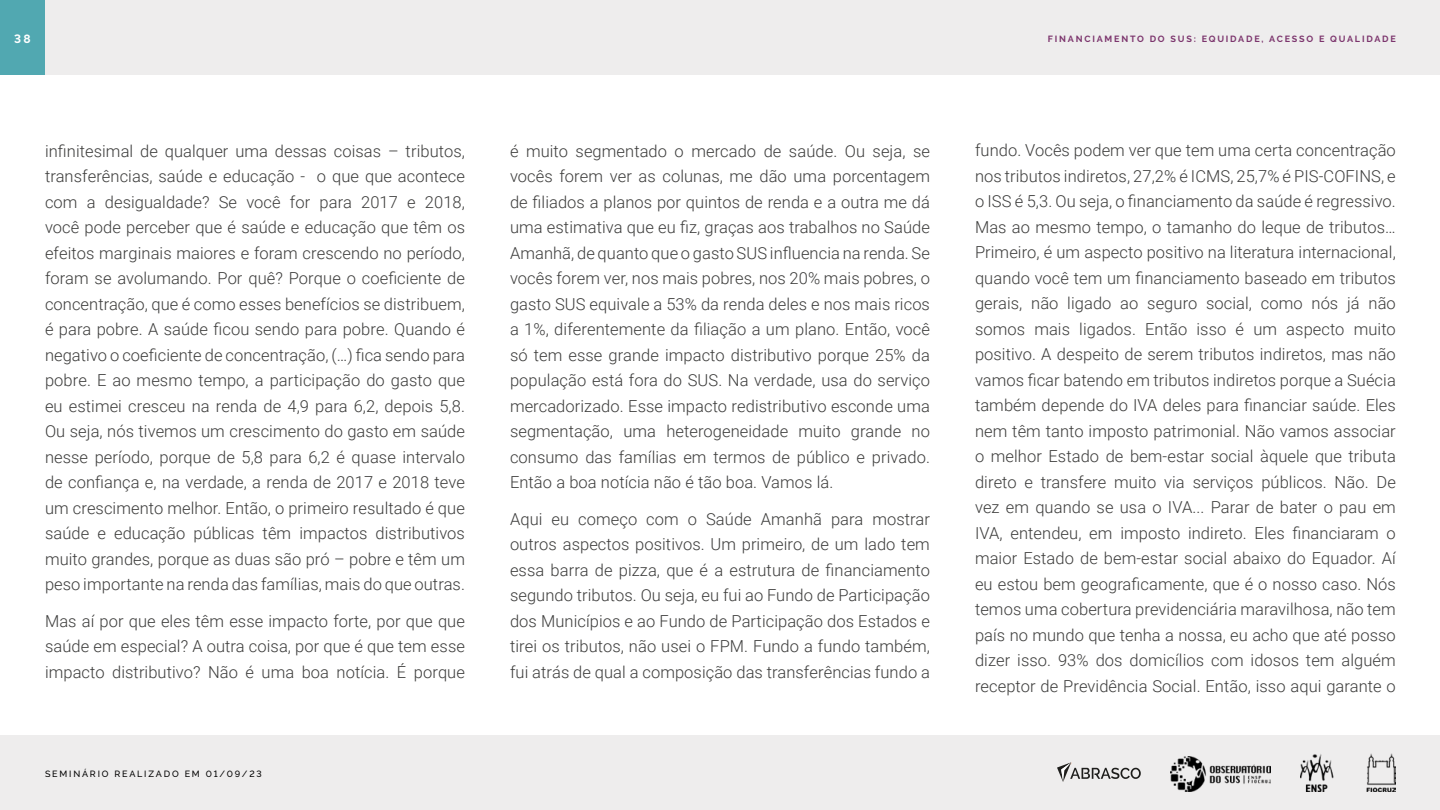
<style>
.page{position:relative;width:1440px;height:810px;background:#fff}
.page>*{position:absolute;margin:0;border:0;box-sizing:border-box;transform-origin:0 0}
.t1{font:300 16.5px/25.5px "Roboto";letter-spacing:.005em;color:#3c3c3b;text-align:justify}
.t2{font:700 12px "Raleway";color:#fff}
.t3{font:700 9px "Raleway";letter-spacing:.2em;color:#7c356d}
.t4{font:500 9px "Raleway";letter-spacing:.2em;color:#000}
</style>
<div class="page">
<div style="left:0;top:735px;width:1440px;height:75px;background:#eeeded"></div>
<div style="left:0;top:0;width:1440px;height:75px;background:#eeeded"></div>
<img style="left:1366px;top:753px;width:30px;height:38px">
<img style="left:1300px;top:754px;width:34px;height:37px">
<svg style="left:1057px;top:762px;width:84px;height:20px"></svg>
<img style="left:1171px;top:756px;width:99px;height:35px">
<div style="left:0;top:0;width:45px;height:75px;background:#51a8b1"></div>
<p class="t2" style="left:14px;top:32px;width:18px">38</p>
<p class="t1" style="left:45px;top:138px;width:422px">infinitesimal de qualquer uma dessas coisas – tributos, transferências, saúde e educação - o que que acontece com a desigualdade? Se você for para 2017 e 2018, você pode perceber que é saúde e educação que têm os efeitos marginais maiores e foram crescendo no período, foram se avolumando. Por quê? Porque o coeficiente de concentração, que é como esses benefícios se distribuem, é para pobre. A saúde ficou sendo para pobre. Quando é negativo o coeficiente de concentração, (…) fica sendo para pobre. E ao mesmo tempo, a participação do gasto que eu estimei cresceu na renda de 4,9 para 6,2, depois 5,8.<br>Ou seja, nós tivemos um crescimento do gasto em saúde nesse período, porque de 5,8 para 6,2 é quase intervalo de confiança e, na verdade, a renda de 2017 e 2018 teve um crescimento melhor. Então, o primeiro resultado é que saúde e educação públicas têm impactos distributivos muito grandes, porque as duas são pró – pobre e têm um peso importante na renda das famílias, mais do que outras.</p>
<p class="t1" style="left:45px;top:608px;width:422px">Mas aí por que eles têm esse impacto forte, por que que saúde em especial? A outra coisa, por que é que tem esse impacto distributivo? Não é uma boa notícia. É porque</p>
<p class="t4" style="left:45px;top:768px;width:218px">SEMINÁRIO REALIZADO EM 01/09/23</p>
<p class="t1" style="left:510px;top:137px;width:422px">é muito segmentado o mercado de saúde. Ou seja, se vocês forem ver as colunas, me dão uma porcentagem de filiados a planos por quintos de renda e a outra me dá uma estimativa que eu fiz, graças aos trabalhos no Saúde Amanhã, de quanto que o gasto SUS influencia na renda. Se vocês forem ver, nos mais pobres, nos 20% mais pobres, o gasto SUS equivale a 53% da renda deles e nos mais ricos a 1%, diferentemente da filiação a um plano. Então, você só tem esse grande impacto distributivo porque 25% da população está fora do SUS. Na verdade, usa do serviço mercadorizado. Esse impacto redistributivo esconde uma segmentação, uma heterogeneidade muito grande no consumo das famílias em termos de público e privado.<br>Então a boa notícia não é tão boa. Vamos lá.</p>
<p class="t1" style="left:510px;top:506px;width:421px">Aqui eu começo com o Saúde Amanhã para mostrar outros aspectos positivos. Um primeiro, de um lado tem essa barra de pizza, que é a estrutura de financiamento segundo tributos. Ou seja, eu fui ao Fundo de Participação dos Municípios e ao Fundo de Participação dos Estados e tirei os tributos, não usei o FPM. Fundo a fundo também, fui atrás de qual a composição das transferências fundo a</p>
<p class="t3" style="left:1048px;top:33px;width:349px">FINANCIAMENTO DO SUS: EQUIDADE, ACESSO E QUALIDADE</p>
<p class="t1" style="left:975px;top:137px;width:422px">fundo. Vocês podem ver que tem uma certa concentração nos tributos indiretos, 27,2% é ICMS, 25,7% é PIS-COFINS, e o ISS é 5,3. Ou seja, o financiamento da saúde é regressivo.<br>Mas ao mesmo tempo, o tamanho do leque de tributos… Primeiro, é um aspecto positivo na literatura internacional, quando você tem um financiamento baseado em tributos gerais, não ligado ao seguro social, como nós já não somos mais ligados. Então isso é um aspecto muito positivo. A despeito de serem tributos indiretos, mas não vamos ficar batendo em tributos indiretos porque a Suécia também depende do IVA deles para financiar saúde. Eles nem têm tanto imposto patrimonial. Não vamos associar o melhor Estado de bem-estar social àquele que tributa direto e transfere muito via serviços públicos. Não. De vez em quando se usa o IVA... Parar de bater o pau em IVA, entendeu, em imposto indireto. Eles financiaram o maior Estado de bem-estar social abaixo do Equador. Aí eu estou bem geograficamente, que é o nosso caso. Nós temos uma cobertura previdenciária maravilhosa, não tem país no mundo que tenha a nossa, eu acho que até posso dizer isso. 93% dos domicílios com idosos tem alguém receptor de Previdência Social. Então, isso aqui garante o</p>
</div>
